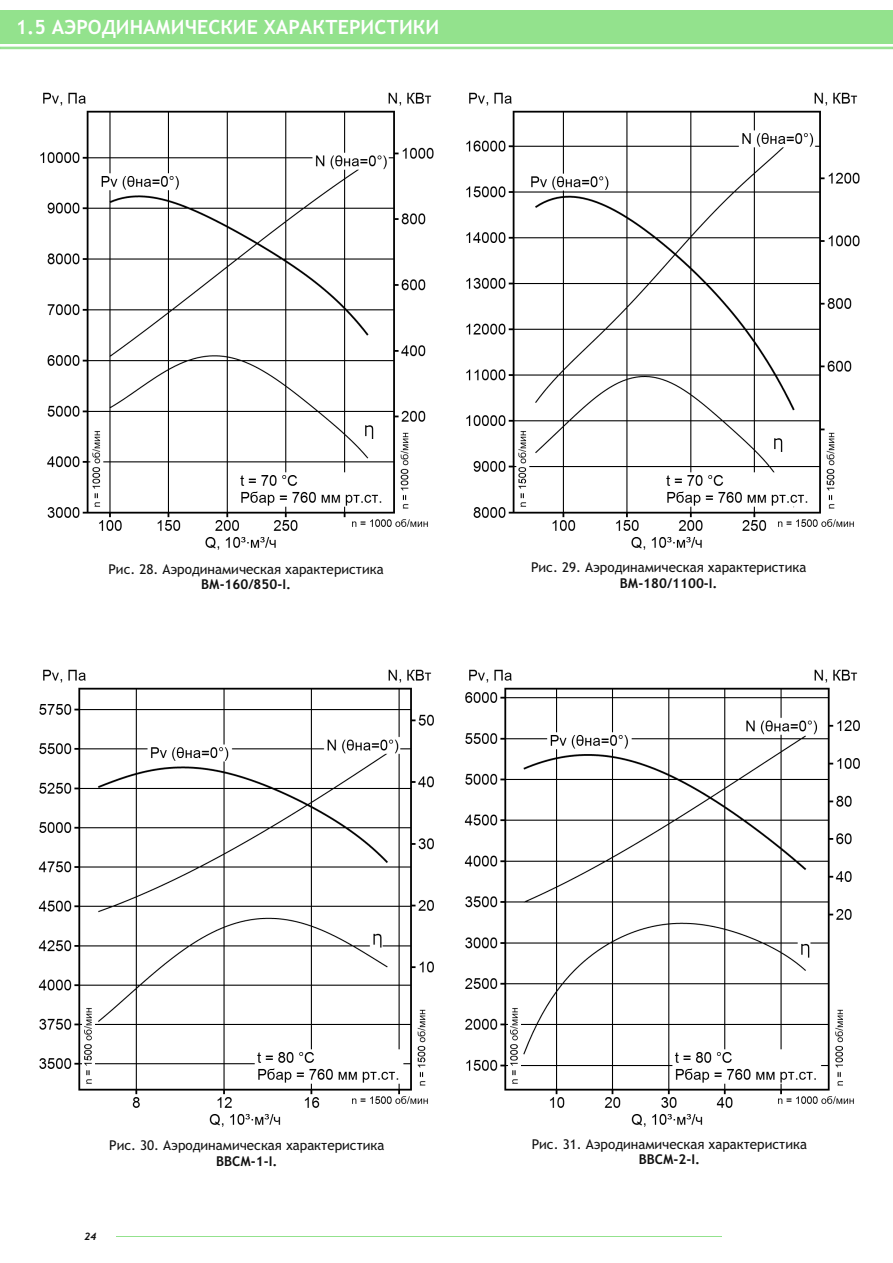
<style>
.page{position:relative;width:893px;height:1263px;background:#fff}
.page>*{position:absolute;margin:0;border:0;box-sizing:border-box;transform-origin:0 0}
.t1{font:700 19.65px "Trebuchet MS";color:#fff}
.t2{font:13.5px "Trebuchet MS";color:#111}
.t3{font:700 13.5px "Trebuchet MS";color:#111}
.t4{font:italic 700 10.2px "Trebuchet";color:#111}
</style>
<div class="page">
<div style="left:0;top:10px;width:893px;height:34px;background:#93e28d"></div>
<hr style="left:0;top:47px;width:893px;height:2px;background:#93e28d">
<hr style="left:116px;top:1236px;width:606px;height:1px;background:#93e28d">
<img style="left:40px;top:92px;width:394px;height:458px">
<img style="left:466px;top:92px;width:394px;height:458px">
<img style="left:38px;top:669px;width:396px;height:458px">
<img style="left:464px;top:669px;width:396px;height:458px">
<h1 class="t1" style="left:16px;top:19px;width:425px">1.5 АЭРОДИНАМИЧЕСКИЕ ХАРАКТЕРИСТИКИ</h1>
<p class="t2" style="left:108px;top:564px;width:277px">Рис. 28. Аэродинамическая характеристика</p>
<p class="t3" style="left:201px;top:579px;width:91px">ВМ-160/850-I.</p>
<p class="t2" style="left:531px;top:562px;width:277px">Рис. 29. Аэродинамическая характеристика</p>
<p class="t3" style="left:620px;top:578px;width:99px">ВМ-180/1100-I.</p>
<p class="t2" style="left:109px;top:1140px;width:277px">Рис. 30. Аэродинамическая характеристика</p>
<p class="t3" style="left:216px;top:1156px;width:63px">ВВСМ-1-I.</p>
<p class="t4" style="left:85px;top:1232px;width:13px">24</p>
<p class="t2" style="left:532px;top:1139px;width:277px">Рис. 31. Аэродинамическая характеристика</p>
<p class="t3" style="left:639px;top:1154px;width:63px">ВВСМ-2-I.</p>
</div>
